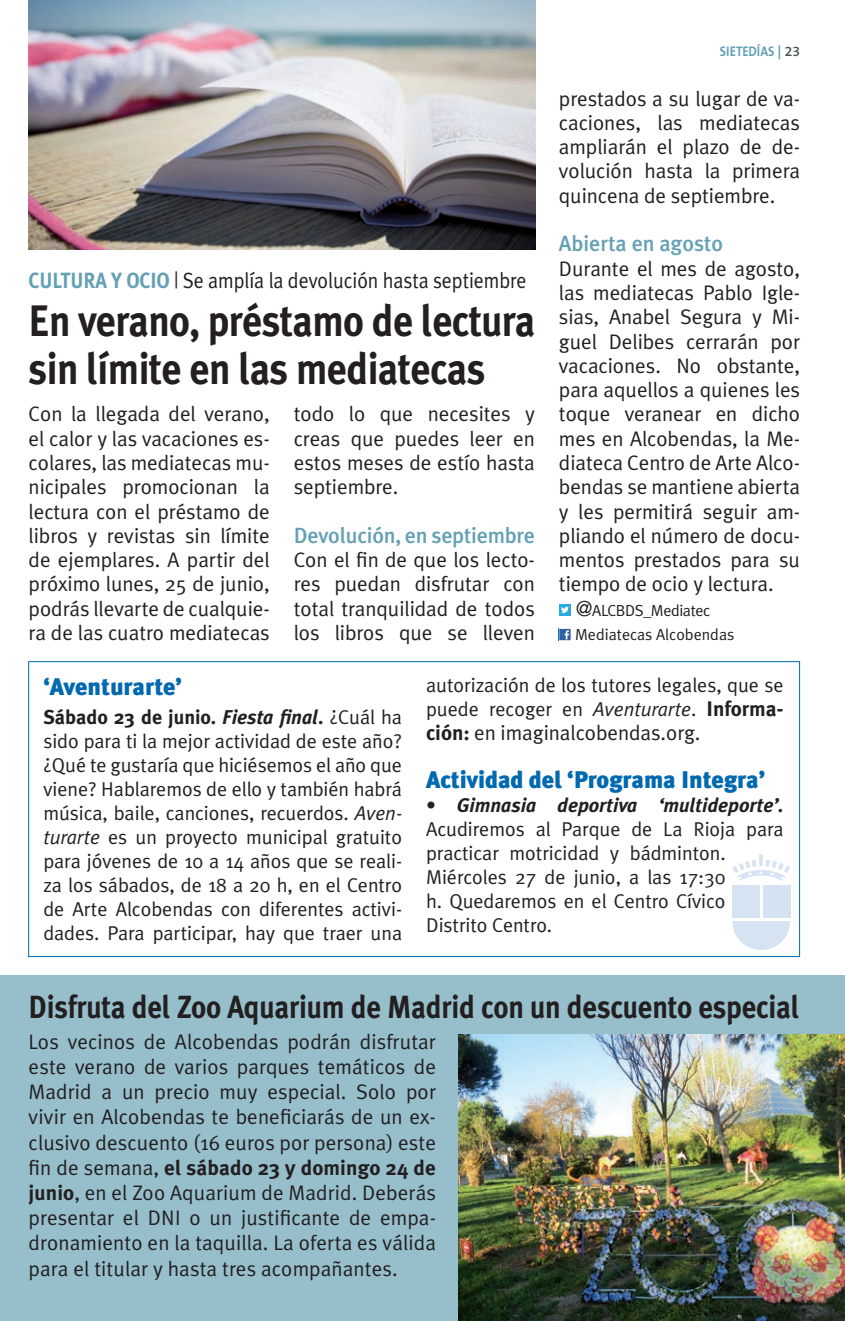
<style>
.page{position:relative;width:845px;height:1321px;background:#fff}
.page>*{position:absolute;margin:0;border:0;box-sizing:border-box;transform-origin:0 0}
.t1{font:700 44px/48px "Meta Plus";letter-spacing:-.015em;color:#231f20;scale:.9 1}
.t2{font:700 32px "Meta Plus";letter-spacing:-.01em;color:#231f20;scale:.9 1}
.t3{font:900 24px "Meta Plus";letter-spacing:-.005em;color:#0169b0}
.t4{font:22px "Meta Plus Normal";letter-spacing:-.005em;color:#231f20;scale:.9 1}
.t5{font:500 22px "Meta Plus";letter-spacing:-.01em;color:#64a0b4}
.t6{font:21px/24.2px "Meta Plus Normal";letter-spacing:-.005em;color:#231f20;text-align:justify}
.t7{font:700 21px "Meta Plus";letter-spacing:.005em;color:#231f20}
.t8{font:20px/24px "Meta Plus Normal";letter-spacing:-.005em;color:#231f20}
.t9{font:700 20px "Meta Plus";letter-spacing:-.005em;color:#231f20}
.t10{font:italic 700 19.8px "Meta Plus";letter-spacing:-.005em;color:#231f20}
.t11{font:16px/24px "Meta Plus Normal";color:#231f20}
.t12{font:700 14px "The Sans B7";color:#64a0b4;scale:.9 1}
.s1{font-family:"Meta Plus";font-weight:700;color:#64a0b4}
.s2{font-family:"The Sans B6";font-weight:600;color:#475354}
.s3{font-size:21px}
.s4{font-style:italic}
.s5{font-family:"Meta Plus Normal";font-weight:400}
.s6{font-family:"Meta Plus";font-weight:700;font-size:21px}
.s7{font-family:"Meta Plus";font-weight:700}
.s8{font-family:"Meta Plus Normal";font-weight:400;font-style:normal}
</style>
<div class="page">
<div style="left:559px;top:604px;width:11px;height:11px;background:#2aaae1"></div>
<svg style="left:561px;top:606px;width:7px;height:7px"></svg>
<div style="left:559px;top:629px;width:11px;height:11px;background:#3060a4"></div>
<svg style="left:564px;top:630px;width:5px;height:9px"></svg>
<svg style="left:28px;top:661px;width:772px;height:296px"></svg>
<div style="left:732px;top:884px;width:27px;height:33px;background:#d6e3f3"></div>
<svg style="left:732px;top:854px;width:58px;height:27px"></svg>
<svg style="left:732px;top:921px;width:58px;height:29px"></svg>
<div style="left:763px;top:884px;width:27px;height:33px;background:#d4e2f2"></div>
<div style="left:0;top:975px;width:845px;height:345px;background:#96bfcb"></div>
<img style="left:458px;top:1034px;width:387px;height:286px">
<img style="left:29px;top:0;width:506px;height:250px">
<p class="t4" style="left:29px;top:268px;width:554px"><span class="s1">CULTURA Y OCIO</span> | Se amplía la devolución hasta septiembre</p>
<h1 class="t1" style="left:29px;top:297px;width:564px">En verano, préstamo de lectura sin límite en las mediatecas</h1>
<p class="t6" style="left:29px;top:402px;width:243px">Con la llegada del verano, el calor y las vacaciones es&shy;colares, las mediatecas mu&shy;nicipales promocionan la lectura con el préstamo de libros y revistas sin límite de ejemplares. A partir del próximo lunes, 25 de junio, podrás llevarte de cualquie&shy;ra de las cuatro mediatecas</p>
<p class="t6" style="left:294px;top:402px;width:243px">todo lo que necesites y creas que puedes leer en estos meses de estío hasta septiembre.</p>
<p class="t5" style="left:294px;top:522px;width:243px">Devolución, en septiembre</p>
<p class="t6" style="left:294px;top:547px;width:243px">Con el fin de que los lecto&shy;res puedan disfrutar con total tranquilidad de todos los libros que se lleven</p>
<p class="t12" style="left:719px;top:44px;width:91px">SIETEDÍAS | <span class="s2">23</span></p>
<p class="t6" style="left:559px;top:86px;width:242px">prestados a su lugar de va&shy;caciones, las mediatecas ampliarán el plazo de de&shy;volución hasta la primera quincena de septiembre.</p>
<p class="t5" style="left:559px;top:231px;width:166px">Abierta en agosto</p>
<p class="t6" style="left:559px;top:256px;width:243px">Durante el mes de agosto, las mediatecas Pablo Igle&shy;sias, Anabel Segura y Mi&shy;guel Delibes cerrarán por vacaciones. No obstante, para aquellos a quienes les toque veranear en dicho mes en Alcobendas, la Me&shy;diateca Centro de Arte Alco&shy;bendas se mantiene abierta y les permitirá seguir am&shy;pliando el número de docu&shy;mentos prestados para su tiempo de ocio y lectura.</p>
<p class="t11" style="left:575px;top:598px;width:161px"><span class="s3">@</span>ALCBDS_Mediatec<br>Mediatecas Alcobendas</p>
<p class="t3" style="left:43px;top:672px;width:140px">‘Aventurarte’</p>
<p class="t9" style="left:43px;top:705px;width:360px">Sábado 23 de junio. <span class="s4">Fiesta final</span>. <span class="s5">¿Cuál ha</span></p>
<p class="t8" style="left:43px;top:729px;width:360px;text-align:justify">sido para ti la mejor actividad de este año? ¿Qué te gustaría que hiciésemos el año que viene? Hablaremos de ello y también habrá música, baile, canciones, recuerdos. <span class="s4">Aven&shy;turarte</span> es un proyecto municipal gratuito para jóvenes de 10 a 14 años que se reali&shy;za los sábados, de 18 a 20 h, en el Centro de Arte Alcobendas con diferentes activi&shy;dades. Para participar, hay que traer una</p>
<p class="t8" style="left:426px;top:673px;width:359px">autorización de los tutores legales, que se puede recoger en <span class="s4">Aventurarte</span>. <span class="s6">Informa-</span></p>
<p class="t6" style="left:426px;top:720px;width:276px"><span class="s7">ción:</span> en imaginalcobendas.org.</p>
<p class="t3" style="left:426px;top:765px;width:340px">Actividad del ‘Programa Integra’</p>
<p class="t10" style="left:426px;top:793px;width:359px"><span class="s8">•</span> Gimnasia deportiva ‘multideporte’.</p>
<p class="t8" style="left:426px;top:817px;width:359px">Acudiremos al Parque de La Rioja para practicar motricidad y bádminton.<br>Miércoles 27 de junio, a las 17:30<br>h. Quedaremos en el Centro Cívico<br>Distrito Centro.</p>
<h2 class="t2" style="left:29px;top:988px;width:858px">Disfruta del Zoo Aquarium de Madrid con un descuento especial</h2>
<p class="t6" style="left:29px;top:1028px;width:409px;line-height:25.2px">Los vecinos de Alcobendas podrán disfrutar este verano de varios parques temáticos de Madrid a un precio muy especial. Solo por vivir en Alcobendas te beneficiarás de un ex&shy;clusivo descuento (16 euros por persona) este</p>
<p class="t7" style="left:29px;top:1155px;width:409px"><span class="s5">fin de semana,</span> el sábado 23 y domingo 24 de</p>
<p class="t6" style="left:29px;top:1179px;width:409px;line-height:25.2px"><span class="s7">junio</span>, en el Zoo Aquarium de Madrid. Deberás presentar el DNI o un justificante de empa&shy;dronamiento en la taquilla. La oferta es válida para el titular y hasta tres acompañantes.</p>
</div>
